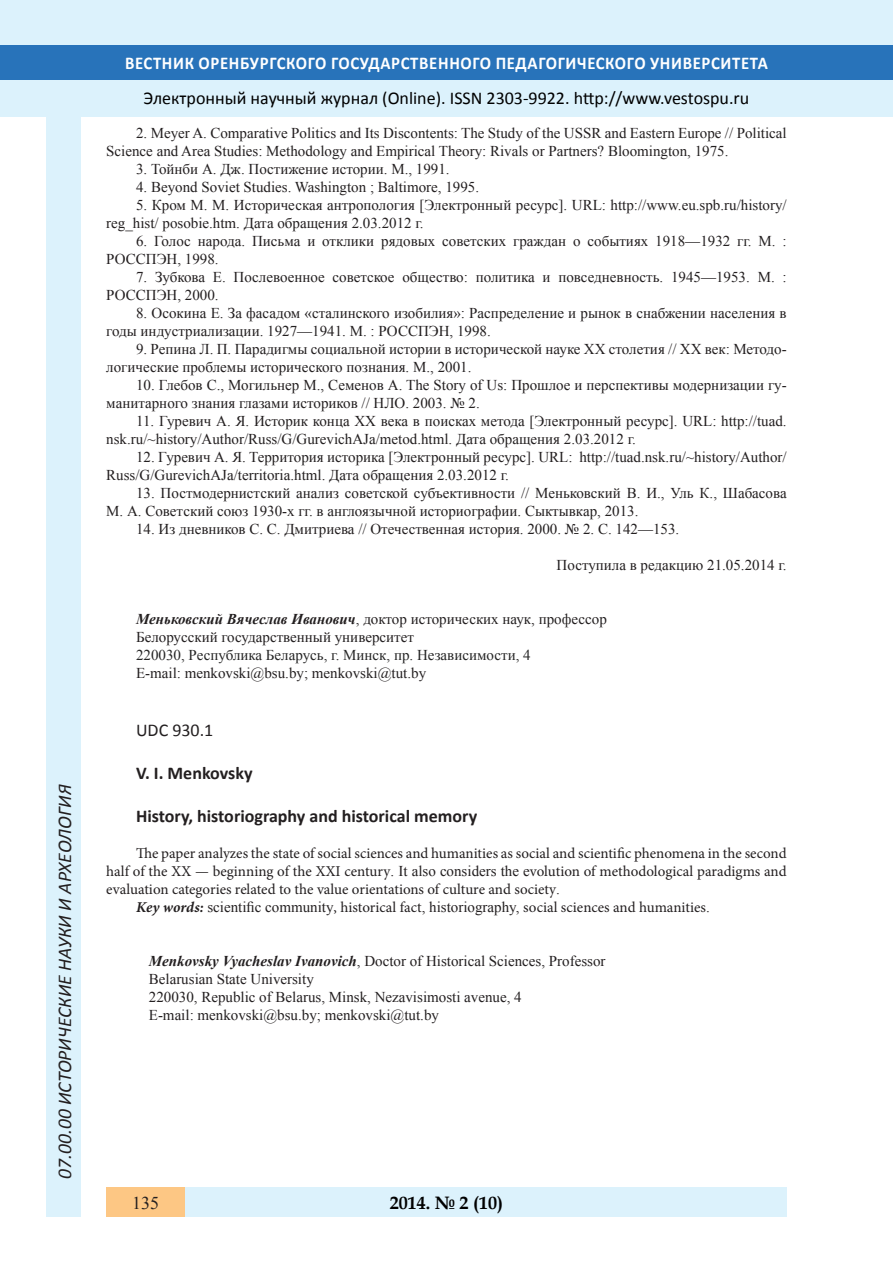
<style>
.page{position:relative;width:893px;height:1263px;background:#fff}
.page>*{position:absolute;margin:0;border:0;box-sizing:border-box;transform-origin:0 0}
.t1{font:italic 19.5px "Calibri";color:#231f20}
.t2{font:18px "Calibri";color:#000}
.t3{font:700 18px "Calibri";letter-spacing:.04em;color:#fff;scale:.93 1}
.Заголовок_2{font:700 18px "Calibri";color:#231f20}
.t4{font:700 18px "Book Antiqua";color:#000}
.Заголовок_2-2{font:18px "Calibri";color:#231f20}
.t5{font:18px "Times New Roman";color:#231f20}
.литература{font:15px/18px "Times New Roman";color:#231f20}
.литература-2{font:15px/18px "Minion Pro";color:#231f20;text-align:justify}
.литература-3{font:15px "Times New Roman";color:#252525}
.s1{font-weight:700;font-style:italic}
.s2{font-family:"Times New Roman"}
</style>
<div class="page">
<div style="left:0;top:0;width:893px;height:116px;background:#dcf2fc"></div>
<div style="left:0;top:45px;width:893px;height:34px;background:#2873ba"></div>
<div style="left:47px;top:116px;width:34px;height:1101px;background:#dcf2fc"></div>
<div style="left:106px;top:1188px;width:681px;height:29px;background:#dcf2fc"></div>
<div style="left:106px;top:1188px;width:79px;height:29px;background:#fdc784"></div>
<h1 class="t1" style="left:51px;top:1179px;width:395px;rotate:-90deg">07.00.00 ИСТОРИЧЕСКИЕ НАУКИ И АРХЕОЛОГИЯ</h1>
<p class="t3" style="left:125px;top:50px;width:693px">ВЕСТНИК ОРЕНБУРГСКОГО ГОСУДАРСТВЕННОГО ПЕДАГОГИЧЕСКОГО УНИВЕРСИТЕТА</p>
<p class="t2" style="left:144px;top:85px;width:607px">Электронный научный журнал (Online). ISSN 2303-9922. http://www.vestospu.ru</p>
<p class="литература" style="left:106px;top:123px;width:682px;text-indent:30px">2. Meyer A. Comparative Politics and Its Discontents: The Study of the USSR and Eastern Europe // Political<br>Science and Area Studies: Methodology and Empirical Theory: Rivals or Partners? Bloomington, 1975.</p>
<p class="литература" style="left:136px;top:159px;width:315px">3. Тойнби А. Дж. Постижение истории. М., 1991.</p>
<p class="литература" style="left:136px;top:177px;width:345px">4. Beyond Soviet Studies. Washington ; Baltimore, 1995.</p>
<p class="литература" style="left:106px;top:195px;width:682px;text-indent:30px">5. Кром М. М. Историческая антропология [Электронный ресурс]. URL: http://www.eu.spb.ru/history/ reg_hist/ posobie.htm. Дата обращения 2.03.2012 г.</p>
<p class="литература" style="left:106px;top:231px;width:682px;text-indent:30px">6. Голос народа. Письма и отклики рядовых советских граждан о событиях 1918—1932 гг. М. :<br>РОССПЭН, 1998.</p>
<p class="литература" style="left:106px;top:267px;width:682px;text-indent:30px">7. Зубкова Е. Послевоенное советское общество: политика и повседневность. 1945—1953. М. :<br>РОССПЭН, 2000.</p>
<p class="литература" style="left:106px;top:303px;width:682px;text-indent:30px">8. Осокина Е. За фасадом «сталинского изобилия»: Распределение и рынок в снабжении населения в годы индустриализации. 1927—1941. М. : РОССПЭН, 1998.</p>
<p class="литература" style="left:106px;top:339px;width:682px;text-indent:30px">9. Репина Л. П. Парадигмы социальной истории в исторической науке ХХ столетия // ХХ век: Методо&shy;логические проблемы исторического познания. М., 2001.</p>
<p class="литература" style="left:106px;top:375px;width:682px;text-indent:30px">10. Глебов С., Могильнер М., Семенов А. The Story of Us: Прошлое и перспективы модернизации гу&shy;манитарного знания глазами историков // НЛО. 2003. № 2.</p>
<p class="литература" style="left:106px;top:411px;width:682px;text-indent:30px">11. Гуревич А. Я. Историк конца XX века в поисках метода [Электронный ресурс]. URL: http://tuad. nsk.ru/~history/Author/Russ/G/GurevichAJa/metod.html. Дата обращения 2.03.2012 г.</p>
<p class="литература" style="left:106px;top:447px;width:682px;text-indent:30px">12. Гуревич А. Я. Территория историка [Электронный ресурс]. URL: http://tuad.nsk.ru/~history/Author/<br>Russ/G/GurevichAJa/territoria.html. Дата обращения 2.03.2012 г.</p>
<p class="литература" style="left:106px;top:483px;width:682px;text-indent:30px">13. Постмодернистский анализ советской субъективности // Меньковский В. И., Уль К., Шабасова<br>М. А. Советский союз 1930-х гг. в англоязычной историографии. Сыктывкар, 2013.</p>
<p class="литература" style="left:136px;top:519px;width:545px">14. Из дневников С. С. Дмитриева // Отечественная история. 2000. № 2. С. 142—153.</p>
<p class="литература" style="left:557px;top:555px;width:232px">Поступила в редакцию 21.05.2014 г.</p>
<p class="литература" style="left:136px;top:609px;width:472px"><span class="s1">Меньковский Вячеслав Иванович</span>, доктор исторических наук, профессор</p>
<p class="литература" style="left:136px;top:627px;width:279px">Белорусский государственный университет</p>
<p class="литература-3" style="left:136px;top:644px;width:396px">220030, Республика Беларусь, г. Минск, пр. Независимости, 4</p>
<p class="литература" style="left:136px;top:663px;width:292px">Е-mail: menkovski@bsu.by; menkovski@tut.by</p>
<p class="Заголовок_2-2" style="left:136px;top:717px;width:79px">UDC 930.1</p>
<p class="Заголовок_2" style="left:136px;top:760px;width:118px">V. I. Menkovsky</p>
<p class="Заголовок_2" style="left:136px;top:803px;width:343px">History, historiography and historical memory</p>
<p class="литература-2" style="left:106px;top:844px;width:682px;text-indent:30px">The paper analyzes the state of social sciences and humanities as social and scientific phenomena in the second half of the XX — beginning of the XXI century<span class="s2">. It also considers the e</span>volution of methodological paradigms and evaluation categories related to the value orientations of culture and society<span class="s2">.</span></p>
<p class="литература-2" style="left:136px;top:898px;width:575px"><span class="s1">Key words:</span> <span class="s2">scientific community</span>, historical fact<span class="s2">, historiography,</span> social sciences and humanities<span class="s2">.</span></p>
<p class="литература" style="left:149px;top:951px;width:458px"><span class="s1">Menkovsky Vyacheslav Ivanovich</span>, Doctor of Historical Sciences, Professor</p>
<p class="литература" style="left:149px;top:969px;width:166px">Belarusian State University</p>
<p class="литература" style="left:149px;top:987px;width:374px">220030, Republic of Belarus, Minsk, Nezavisimosti avenue, 4</p>
<p class="литература" style="left:149px;top:1005px;width:292px">E-mail: menkovski@bsu.by; menkovski@tut.by</p>
<p class="t5" style="left:132px;top:1190px;width:28px">135</p>
<p class="t4" style="left:390px;top:1190px;width:115px">2014. № 2 (10)</p>
</div>
